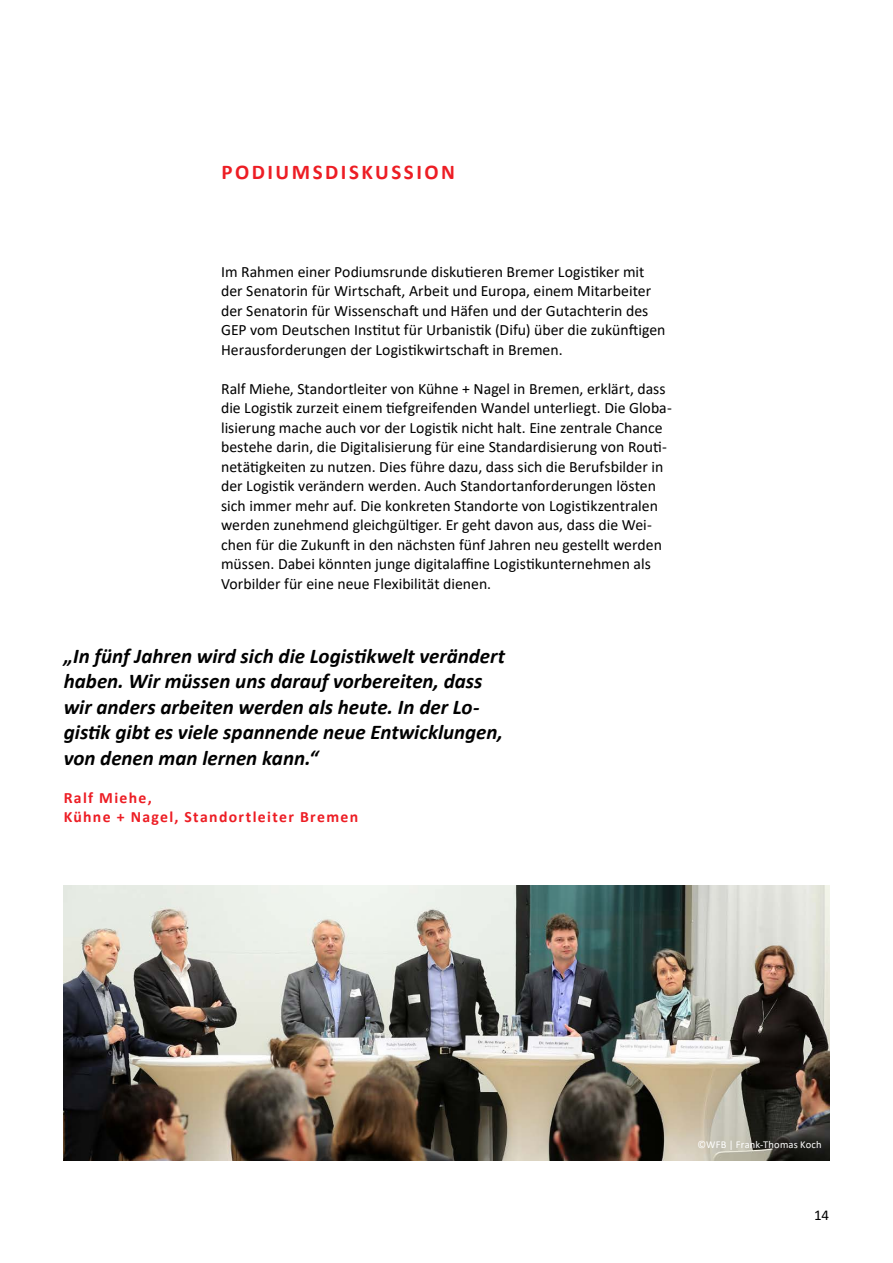
<style>
.page{position:relative;width:893px;height:1263px;background:#fff}
.page>*{position:absolute;margin:0;border:0;box-sizing:border-box;transform-origin:0 0}
.Zitat_linksbündig{font:italic 700 21px/25.5px "Calibri";color:#000}
.Überschriften{font:700 21px "Calibri";letter-spacing:.12em;color:#ed1d24}
.fließtext{font:15.75px/19.5px "Calibri";color:#000}
.Absatzformat_1{font:700 15.75px/18.9px "Calibri";letter-spacing:.085em;color:#ed1d24}
.t1{font:15px "Calibri";color:#000}
.Quelle{font:10.5px "Calibri";letter-spacing:.015em;color:#fff}
</style>
<div class="page">
<img style="left:64px;top:886px;width:765px;height:275px">
<p class="Überschriften" style="left:222px;top:157px;width:235px">PODIUMSDISKUSSION</p>
<p class="fließtext" style="left:221px;top:261px;width:446px">Im Rahmen einer Podiumsrunde diskutieren Bremer Logistiker mit der Senatorin für Wirtschaft, Arbeit und Europa, einem Mitarbeiter der Senatorin für Wissenschaft und Häfen und der Gutachterin des GEP vom Deutschen Institut für Urbanistik (Difu) über die zukünftigen Herausforderungen der Logistikwirtschaft in Bremen.</p>
<p class="fließtext" style="left:221px;top:378px;width:452px">Ralf Miehe, Standortleiter von Kühne + Nagel in Bremen, erklärt, dass die Logistik zurzeit einem tiefgreifenden Wandel unterliegt. Die Globa&shy;lisierung mache auch vor der Logistik nicht halt. Eine zentrale Chance bestehe darin, die Digitalisierung für eine Standardisierung von Routi&shy;netätigkeiten zu nutzen. Dies führe dazu, dass sich die Berufsbilder in der Logistik verändern werden. Auch Standortanforderungen lösten sich immer mehr auf. Die konkreten Standorte von Logistikzentralen werden zunehmend gleichgültiger. Er geht davon aus, dass die Wei&shy;chen für die Zukunft in den nächsten fünf Jahren neu gestellt werden müssen. Dabei könnten junge digitalaffine Logistikunternehmen als Vorbilder für eine neue Flexibilität dienen.</p>
<p class="Zitat_linksbündig" style="left:64px;top:642px;width:443px">„In fünf Jahren wird sich die Logistikwelt verändert haben. Wir müssen uns darauf vorbereiten, dass wir anders arbeiten werden als heute. In der Lo&shy;gistik gibt es viele spannende neue Entwicklungen, von denen man lernen kann.“</p>
<p class="Absatzformat_1" style="left:64px;top:788px;width:296px">Ralf Miehe,<br>Kühne + Nagel, Standortleiter Bremen</p>
<p class="Quelle" style="left:698px;top:1137px;width:125px">©WFB | Frank-Thomas Koch</p>
<p class="t1" style="left:814px;top:1205px;width:16px">14</p>
</div>
